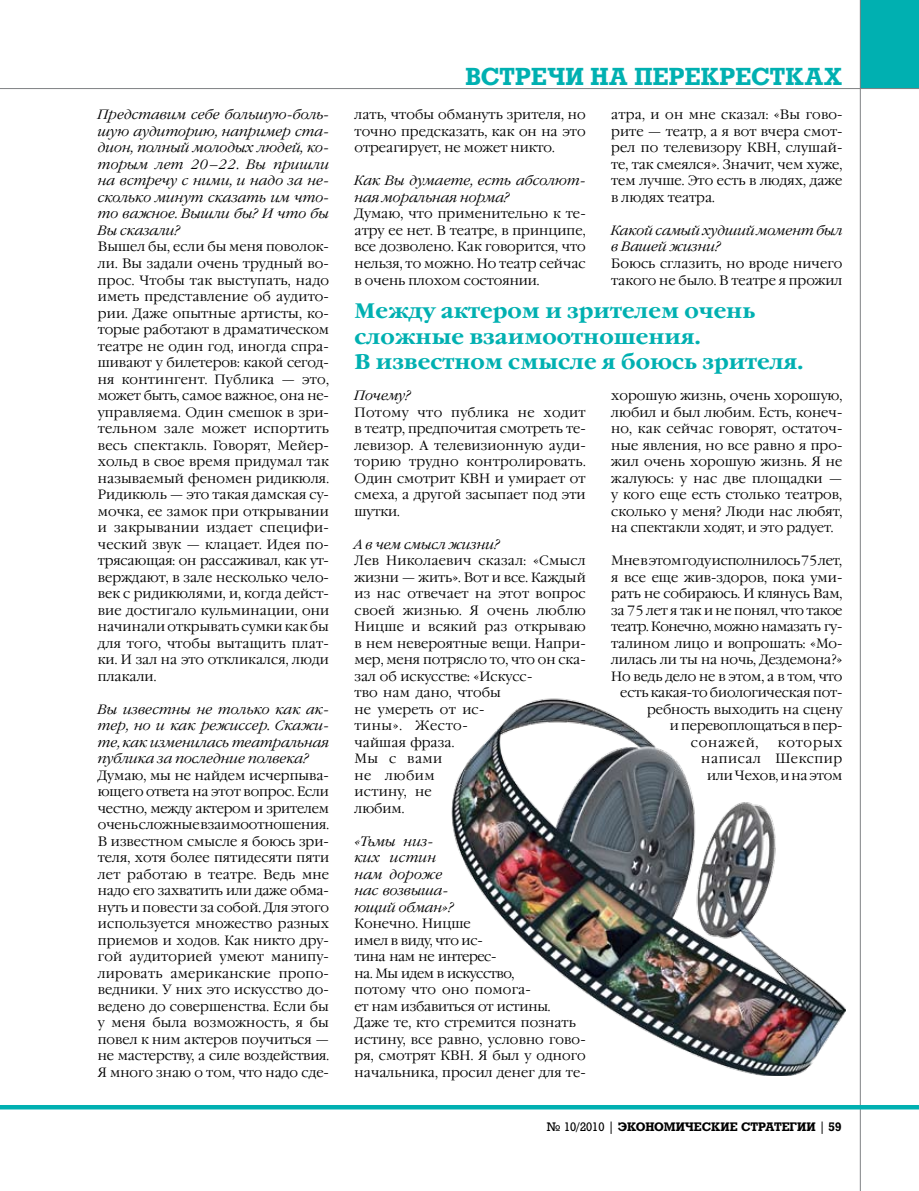
<style>
.page{position:relative;width:919px;height:1191px;background:#fff}
.page>*{position:absolute;margin:0;border:0;box-sizing:border-box;transform-origin:0 0}
.t1{font:700 24px "Rodeo";letter-spacing:.01em;color:#00b0b1}
.t2{font:700 21px/25.5px "Garamond C";color:#00b0b1}
.t3{font:300 13.5px/16.5px "Garamond C";color:#000;text-align:justify}
.t4{font:italic 300 13.5px/16.5px "Garamond C";color:#000}
.t5{font:300 13.5px/16.5px "Garamond C";letter-spacing:.04em;color:#000;text-align:right}
.t6{font:300 13.5px "Garamond C";letter-spacing:-.035em;color:#000}
.t7{font:300 13.5px "Garamond C";letter-spacing:.06em;color:#000}
.t8{font:700 12px "Rodeo";color:#000}
.s1{font-weight:400}
</style>
<div class="page">
<div style="left:859px;top:0;width:59px;height:89px;background:#00b0b1"></div>
<hr style="left:0;top:88px;width:918px;height:1px;background:#808284">
<hr style="left:859px;top:0;width:1px;height:1191px;background:#808284">
<hr style="left:0;top:1105px;width:918px;height:4px;background:#00b0b1">
<img style="left:451px;top:698px;width:394px;height:378px">
<p class="t4" style="left:98px;top:107px;width:233px;text-align:justify">Представим себе большую-боль&shy;шую аудиторию, например ста&shy;дион, полный молодых людей, ко&shy;торым лет 20–22. Вы пришли на встречу с ними, и надо за не&shy;сколько минут сказать им что&shy;то важное. Вышли бы? И что бы Вы сказали?</p>
<p class="t3" style="left:98px;top:239px;width:233px">Вышел бы, если бы меня поволок&shy;ли. Вы задали очень трудный во&shy;прос. Чтобы так выступать, надо иметь представление об аудито&shy;рии. Даже опытные артисты, ко&shy;торые работают в драматическом театре не один год, иногда спра&shy;шивают у билетеров: какой сегод&shy;ня контингент. Публика — это, может быть, самое важное, она не&shy;управляема. Один смешок в зри&shy;тельном зале может испортить весь спектакль. Говорят, Мейер&shy;хольд в свое время придумал так называемый феномен ридикюля.<br>Ридикюль — это такая дамская су&shy;мочка, ее замок при открывании и закрывании издает специфи&shy;ческий звук — клацает. Идея по&shy;трясающая: он рассаживал, как ут&shy;верждают, в зале несколько чело&shy;век с ридикюлями, и, когда дейст&shy;вие достигало кульминации, они начинали открывать сумки как бы для того, чтобы вытащить плат&shy;ки. И зал на это откликался, люди плакали.</p>
<p class="t4" style="left:98px;top:701px;width:233px;text-align:justify">Вы известны не только как ак&shy;тер, но и как режиссер. Скажи&shy;те, как изменилась театральная публика за последние полвека?</p>
<p class="t3" style="left:98px;top:767px;width:233px">Думаю, мы не найдем исчерпыва&shy;ющего ответа на этот вопрос. Если честно, между актером и зрителем очень сложные взаимоотношения.<br>В известном смысле я боюсь зри&shy;теля, хотя более пятидесяти пяти лет работаю в театре. Ведь мне надо его захватить или даже обма&shy;нуть и повести за собой. Для этого используется множество разных приемов и ходов. Как никто дру&shy;гой аудиторией умеют манипу&shy;лировать американские пропо&shy;ведники. У них это искусство до&shy;ведено до совершенства. Если бы у меня была возможность, я бы повел к ним актеров поучиться — не мастерству, а силе воздей-ствия.<br>Я много знаю о том, что надо сде-</p>
<h1 class="t1" style="left:465px;top:62px;width:377px">ВСТРЕЧИ НА ПЕРЕКРЕСТКАХ</h1>
<p class="t3" style="left:354px;top:107px;width:233px">лать, чтобы обмануть зрителя, но точно предсказать, как он на это отреагирует, не может никто.</p>
<p class="t4" style="left:354px;top:173px;width:233px">Как Вы думаете, есть абсолют&shy;ная моральная норма?</p>
<p class="t3" style="left:354px;top:206px;width:233px">Думаю, что применительно к те&shy;атру ее нет. В театре, в принципе, все дозволено. Как говорится, что нельзя, то можно. Но театр сейчас в очень плохом состоянии.</p>
<p class="t3" style="left:611px;top:107px;width:233px">атра, и он мне сказал: «Вы гово&shy;рите — театр, а я вот вчера смот&shy;рел по телевизору КВН, слушай&shy;те, так смеялся». Значит, чем хуже, тем лучше. Это есть в людях, даже в людях театра.</p>
<p class="t4" style="left:611px;top:223px;width:232px">Какой самый худший момент был в Вашей жизни?</p>
<p class="t3" style="left:611px;top:256px;width:233px">Боюсь сглазить, но вроде ничего такого не было. В театре я прожил</p>
<h2 class="t2" style="left:354px;top:299px;width:450px">Между актером и зрителем очень сложные взаимоотношения.<br>В известном смысле я боюсь зрителя.</h2>
<p class="t4" style="left:354px;top:388px;width:58px">Почему?</p>
<p class="t3" style="left:354px;top:404px;width:233px">Потому что публика не ходит в театр, предпочитая смотреть те&shy;левизор. А телевизионную ауди&shy;торию трудно контролировать.<br>Один смотрит КВН и умирает от смеха, а другой засыпает под эти шутки.</p>
<p class="t4" style="left:354px;top:536px;width:146px">А в чем смысл жизни?</p>
<p class="t3" style="left:354px;top:553px;width:233px;text-align:left">Лев Николаевич сказал: «Смысл жизни — жить». Вот и все. Каждый из нас отвечает на этот во-прос своей жизнью. Я очень люблю<br>Ницше и всякий раз открываю в нем невероятные вещи. Напри&shy;мер, меня потрясло то, что он ска&shy;зал об искусстве: «Искусс-<br>тво нам дано, чтобы<br>не умереть от ис-<br>тины». Жесто-<br>чайшая фраза.<br>Мы с вами<br>не любим<br>истину, не<br>любим.</p>
<p class="t4" style="left:354px;top:833px;width:100px">«Тьмы низ&shy;ких истин нам дороже нас возвыша&shy;ющий обман»?</p>
<p class="t3" style="left:354px;top:916px;width:233px;text-align:left">Конечно. Ницше<br>имел в виду, что ис-<br>тина нам не интерес-<br>на. Мы идем в искусство,<br>потому что оно помога-<br>ет нам избавиться от истины.<br>Даже те, кто стремится познать истину, все равно, условно гово&shy;ря, смотрят КВН. Я был у одного начальника, просил денег для те-</p>
<p class="t3" style="left:611px;top:388px;width:233px">хорошую жизнь, очень хорошую, любил и был любим. Есть, конеч&shy;но, как сейчас говорят, остаточ&shy;ные явления, но все равно я про&shy;жил очень хорошую жизнь. Я не жалуюсь: у нас две площадки — у кого еще есть столько театров, сколько у меня? Люди нас любят, на спектакли ходят, и это радует.</p>
<p class="t3" style="left:611px;top:553px;width:232px">Мне в этом году исполнилось 75 лет,</p>
<p class="t3" style="left:611px;top:569px;width:233px">я все еще жив-здоров, пока уми-</p>
<p class="t3" style="left:611px;top:586px;width:232px">рать не собираюсь. И клянусь Вам,</p>
<p class="t3" style="left:611px;top:602px;width:232px">за 75 лет я так и не понял, что такое</p>
<p class="t6" style="left:611px;top:619px;width:233px">театр. Конечно, можно намазать гу-</p>
<p class="t3" style="left:611px;top:635px;width:233px">талином лицо и вопрошать: «Мо-</p>
<p class="t3" style="left:611px;top:652px;width:233px">лилась ли ты на ночь, Дезде-мона?»</p>
<p class="t3" style="left:611px;top:668px;width:233px">Но ведь дело не в этом, а в том, что</p>
<p class="t3" style="left:620px;top:685px;width:224px">есть какая-то биологическая пот-</p>
<p class="t3" style="left:647px;top:701px;width:196px">ребность выходить на сцену</p>
<p class="t3" style="left:669px;top:718px;width:174px">и перевоплощаться в пер-</p>
<p class="t7" style="left:690px;top:734px;width:69px">сонажей,</p>
<p class="t5" style="left:701px;top:734px;width:143px">которых<br>написал Шекспир или Чехов, и на этом</p>
<p class="t8" style="left:547px;top:1119px;width:295px"><span class="s1">№ 10/2010 |</span> ЭКОНОМИЧЕСКИЕ СТРАТЕГИИ <span class="s1">|</span> 59</p>
</div>
